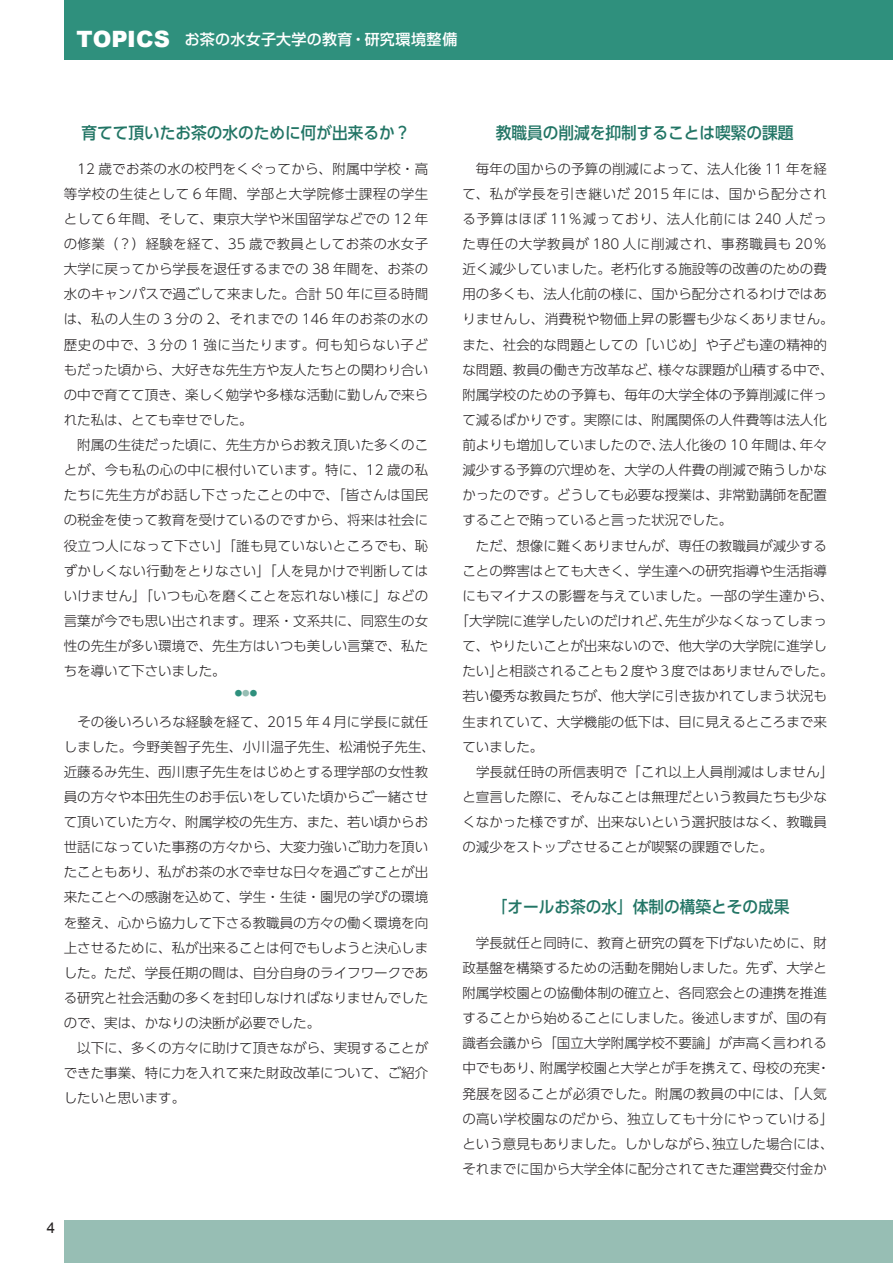
<style>
.page{position:relative;width:893px;height:1263px;background:#fff}
.page>*{position:absolute;margin:0;border:0;box-sizing:border-box;transform-origin:0 0}
.P2-4_小見出し{font:500 16.5px "UD Shin Go Pro";color:#227565;scale:.95 1}
.t1{font:500 15px "Shin Go Pro";letter-spacing:.025em;color:#fff}
.t2{font:15px "Arial";color:#231f20}
.body{font:300 13.5px/25.2px "UD Shin Go Pro";color:#231f20}
.body-2{font:300 13.5px "UD Shin Go Pro";letter-spacing:.02em;color:#231f20}
.body-3{font:300 7.5px "UD Shin Go Pro";color:#2f907d}
.s1{font-family:"Arial";font-weight:900;font-size:22.5px}
.s2{color:#97beb4}
</style>
<div class="page">
<div style="left:64px;top:0;width:829px;height:60px;background:#2f907d"></div>
<div style="left:64px;top:1220px;width:829px;height:43px;background:#97beb4"></div>
<p class="t1" style="left:77px;top:27px;width:382px"><span class="s1">TOPICS</span>　お茶の水女子大学の教育・研究環境整備</p>
<p class="P2-4_小見出し" style="left:81px;top:119px;width:348px">育てて頂いたお茶の水のために何が出来るか？</p>
<p class="body" style="left:64px;top:155px;width:366px;text-align:justify">　12 歳でお茶の水の校門をくぐってから、附属中学校・高等学校の生徒として 6 年間、学部と大学院修士課程の学生として６年間、そして、東京大学や米国留学などでの 12 年の修業（？）経験を経て、35 歳で教員としてお茶の水女子大学に戻ってから学長を退任するまでの 38 年間を、お茶の水のキャンパスで過ごして来ました。合計 50 年に亘る時間は、私の人生の 3 分の 2、それまでの 146 年のお茶の水の歴史の中で、3 分の 1 強に当たります。何も知らない子どもだった頃から、大好きな先生方や友人たちとの関わり合いの中で育てて頂き、楽しく勉学や多様な活動に勤しんで来られた私は、とても幸せでした。</p>
<p class="body" style="left:64px;top:432px;width:366px;text-align:justify">　附属の生徒だった頃に、先生方からお教え頂いた多くのことが、今も私の心の中に根付いています。特に、12 歳の私たちに先生方がお話し下さったことの中で、「皆さんは国民の税金を使って教育を受けているのですから、将来は社会に役立つ人になって下さい」「誰も見ていないところでも、恥ずかしくない行動をとりなさい」「人を見かけで判断してはいけません」「いつも心を磨くことを忘れない様に」などの言葉が今でも思い出されます。理系・文系共に、同窓生の女性の先生が多い環境で、先生方はいつも美しい言葉で、私たちを導いて下さいました。</p>
<p class="body-3" style="left:235px;top:687px;width:24px">●<span class="s2">●</span>●</p>
<p class="body" style="left:64px;top:708px;width:373px">　その後いろいろな経験を経て、2015 年４月に学長に就任しました。今野美智子先生、小川温子先生、松浦悦子先生、近藤るみ先生、西川恵子先生をはじめとする理学部の女性教員の方々や本田先生のお手伝いをしていた頃からご一緒させて頂いていた方々、附属学校の先生方、また、若い頃からお世話になっていた事務の方々から、大変力強いご助力を頂いたこともあり、私がお茶の水で幸せな日々を過ごすことが出来たことへの感謝を込めて、学生・生徒・園児の学びの環境を整え、心から協力して下さる教職員の方々の働く環境を向上させるために、私が出来ることは何でもしようと決心しました。ただ、学長任期の間は、自分自身のライフワークである研究と社会活動の多くを封印しなければなりませんでしたので、実は、かなりの決断が必要でした。</p>
<p class="body" style="left:64px;top:1035px;width:366px;text-align:justify">　以下に、多くの方々に助けて頂きながら、実現することができた事業、特に力を入れて来た財政改革について、ご紹介したいと思います。</p>
<p class="t2" style="left:47px;top:1218px;width:10px">4</p>
<p class="P2-4_小見出し" style="left:496px;top:119px;width:315px">教職員の削減を抑制することは喫緊の課題</p>
<p class="body" style="left:462px;top:156px;width:373px">　毎年の国からの予算の削減によって、法人化後 11 年を経て、私が学長を引き継いだ 2015 年には、国から配分される予算はほぼ 11％減っており、法人化前には 240 人だった専任の大学教員が 180 人に削減され、事務職員も 20％近く減少していました。老朽化する施設等の改善のための費用の多くも、法人化前の様に、国から配分されるわけではありませんし、消費税や物価上昇の影響も少なくありません。また、社会的な問題としての「いじめ」や子ども達の精神的な問題、教員の働き方改革など、様々な課題が山積する中で、附属学校のための予算も、毎年の大学全体の予算削減に伴って減るばかりです。実際には、附属関係の人件費等は法人化前よりも増加していましたので、法人化後の 10 年間は、年々減少する予算の穴埋めを、大学の人件費の削減で賄うしかなかったのです。どうしても必要な授業は、非常勤講師を配置することで賄っていると言った状況でした。</p>
<p class="body" style="left:462px;top:532px;width:366px">　ただ、想像に難くありませんが、専任の教職員が減少する</p>
<p class="body" style="left:462px;top:557px;width:366px">ことの弊害はとても大きく、学生達への研究指導や生活指導</p>
<p class="body-2" style="left:462px;top:585px;width:373px">にもマイナスの影響を与えていました。一部の学生達から、</p>
<p class="body" style="left:456px;top:608px;width:373px">「大学院に進学したいのだけれど、先生が少なくなってしまっ</p>
<p class="body" style="left:462px;top:633px;width:366px">て、やりたいことが出来ないので、他大学の大学院に進学し</p>
<p class="body" style="left:462px;top:658px;width:373px">たい」と相談されることも２度や３度ではありませんでした。</p>
<p class="body" style="left:462px;top:683px;width:366px">若い優秀な教員たちが、他大学に引き抜かれてしまう状況も</p>
<p class="body" style="left:462px;top:708px;width:366px">生まれていて、大学機能の低下は、目に見えるところまで来</p>
<p class="body" style="left:462px;top:733px;width:82px">ていました。</p>
<p class="body" style="left:462px;top:758px;width:373px">　学長就任時の所信表明で「これ以上人員削減はしません」と宣言した際に、そんなことは無理だという教員たちも少なくなかった様ですが、出来ないという選択肢はなく、教職員の減少をストップさせることが喫緊の課題でした。　　　　</p>
<p class="P2-4_小見出し" style="left:492px;top:893px;width:315px">「オールお茶の水」体制の構築とその成果</p>
<p class="body" style="left:462px;top:929px;width:373px">　学長就任と同時に、教育と研究の質を下げないために、財政基盤を構築するための活動を開始しました。先ず、大学と附属学校園との協働体制の確立と、各同窓会との連携を推進することから始めることにしました。後述しますが、国の有識者会議から「国立大学附属学校不要論」が声高く言われる中でもあり、附属学校園と大学とが手を携えて、母校の充実・発展を図ることが必須でした。附属の教員の中には、「人気の高い学校園なのだから、独立しても十分にやっていける」という意見もありました。しかしながら、独立した場合には、それまでに国から大学全体に配分されてきた運営費交付金か</p>
</div>
